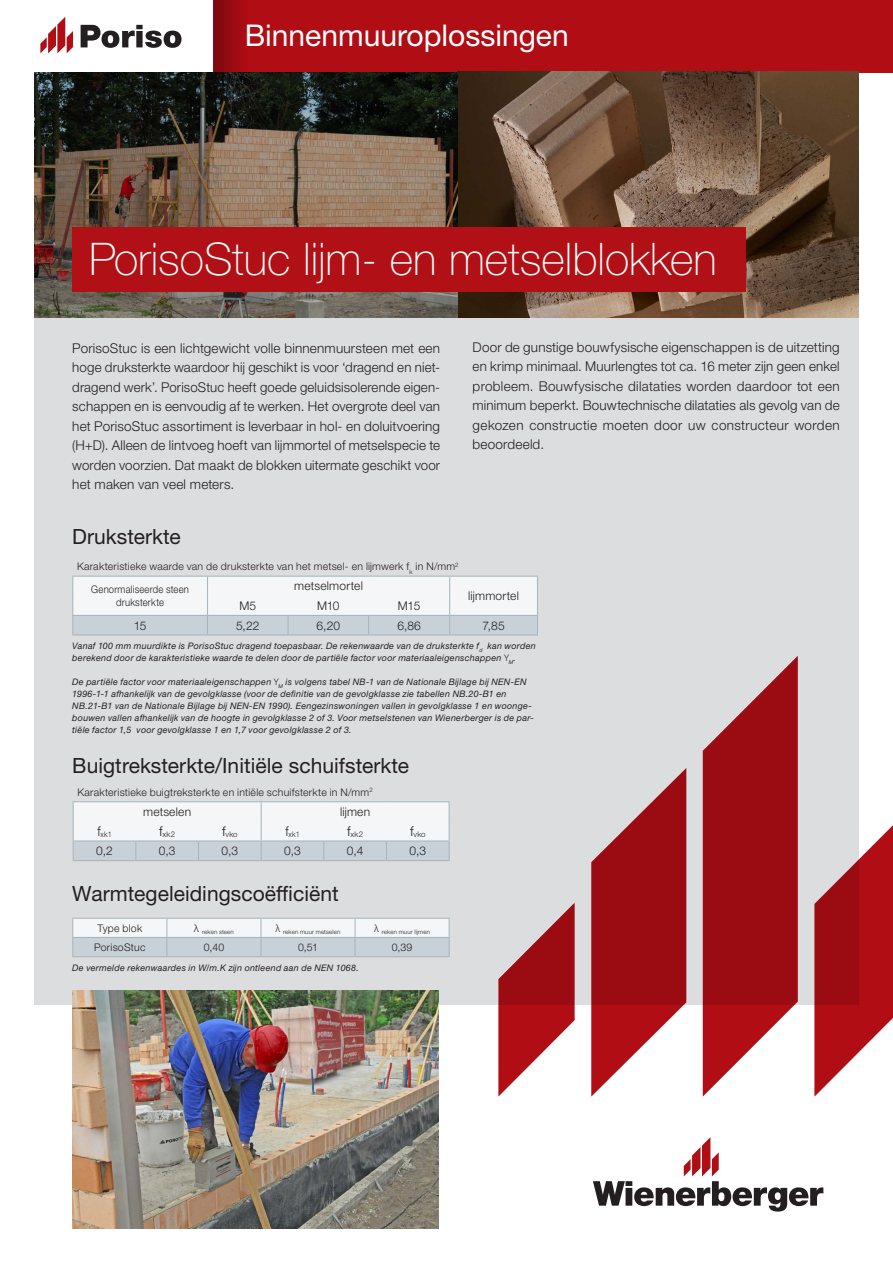
<style>
.page{position:relative;width:893px;height:1263px;background:#fff}
.page>*{position:absolute;margin:0;border:0;box-sizing:border-box;transform-origin:0 0}
.t1{font:100 45px "Helvetica Neue LTW1 G";color:#fff}
.t2{font:30px "Helvetica Neue LTW1 G";color:#fff}
._01_tussenkop_vast{font:21px "Helvetica Neue LTW1 G";letter-spacing:.005em;color:#231f20}
._01_copy_nw_vast{font:300 13.5px/19.5px "Helvetica Neue LTW1 G";letter-spacing:.015em;color:#231f20;text-align:justify}
.tabel{font:300 12px "Helvetica Neue LTW1 G";letter-spacing:.015em;color:#231f20}
.bijschrift{font:300 10.5px "Helvetica Neue LTW1 G";letter-spacing:.02em;color:#231f20}
._01_Copy{font:300 10.5px "Helvetica Neue LTW1 G";letter-spacing:.02em;color:#231f20;scale:.9 1}
.tabel-2{font:300 10.5px "Helvetica Neue LTW1 G";letter-spacing:.02em;color:#231f20}
.bijschrift-2{font:italic 9px/12px "Helvetica Neue LTW1 G";letter-spacing:.03em;color:#231f20}
._01_Copy-2{font:300 7.8px "Helvetica Neue LTW1 G";letter-spacing:.03em;color:#231f20}
._01_Copy-3{font:300 7.8px "Helvetica Neue LTW1 G";letter-spacing:.03em;color:#231f20;scale:.9 1}
.tabel-3{font:300 6.15px "Helvetica Neue LTW1 G";letter-spacing:.025em;color:#231f20}
.s1{font-weight:300;font-style:normal}
</style>
<div class="page">
<div style="left:34px;top:72px;width:825px;height:932px;background:#dcdddf"></div>
<svg style="left:814px;top:825px;width:79px;height:271px"></svg>
<svg style="left:498px;top:903px;width:77px;height:193px"></svg>
<svg style="left:591px;top:768px;width:95px;height:328px"></svg>
<svg style="left:703px;top:656px;width:95px;height:440px"></svg>
<div style="left:213px;top:0;width:680px;height:72px;background:#b00d15"></div>
<svg style="left:213px;top:0;width:27px;height:72px;background:#900910"></svg>
<svg style="left:40px;top:17px;width:33px;height:36px"></svg>
<svg style="left:81px;top:25px;width:101px;height:23px"></svg>
<svg style="left:593px;top:1137px;width:230px;height:74px"></svg>
<img style="left:34px;top:72px;width:825px;height:246px">
<hr style="left:73px;top:801px;width:63px;height:1px;background:#a7b6be">
<hr style="left:136px;top:801px;width:62px;height:1px;background:#a7b6be">
<hr style="left:198px;top:801px;width:63px;height:1px;background:#a7b6be">
<hr style="left:261px;top:801px;width:63px;height:1px;background:#a7b6be">
<hr style="left:324px;top:801px;width:62px;height:1px;background:#a7b6be">
<hr style="left:386px;top:801px;width:64px;height:1px;background:#a7b6be">
<svg style="left:73px;top:802px;width:377px;height:59px;background:#e2e7ea"></svg>
<img style="left:72px;top:991px;width:367px;height:238px">
<div style="left:72px;top:227px;width:674px;height:65px;background:#b11116"></div>
<svg style="left:72px;top:918px;width:378px;height:38px;background:#dae0e4"></svg>
<hr style="left:72px;top:956px;width:95px;height:1px;background:#a7b6be">
<hr style="left:167px;top:956px;width:94px;height:1px;background:#a7b6be">
<hr style="left:261px;top:956px;width:94px;height:1px;background:#a7b6be">
<hr style="left:355px;top:956px;width:95px;height:1px;background:#a7b6be">
<svg style="left:72px;top:576px;width:466px;height:59px;background:#e2e7ea"></svg>
<h2 class="t2" style="left:245px;top:16px;width:325px">Binnenmuuroplossingen</h2>
<p class="t1" style="left:89px;top:232px;width:629px">PorisoStuc lijm- en metselblokken</p>
<p class="_01_copy_nw_vast" style="left:72px;top:338px;width:369px">PorisoStuc is een lichtgewicht volle binnenmuursteen met een hoge druksterkte waardoor hij geschikt is voor ‘dragend en niet&shy;dragend werk’. PorisoStuc heeft goede geluidsisolerende eigen&shy;schappen en is eenvoudig af te werken. Het overgrote deel van het PorisoStuc assortiment is leverbaar in hol- en doluitvoering (H+D). Alleen de lintvoeg hoeft van lijmmortel of metselspecie te worden voorzien. Dat maakt de blokken uitermate geschikt voor het maken van veel meters.</p>
<p class="_01_copy_nw_vast" style="left:473px;top:337px;width:369px">Door de gunstige bouwfysische eigenschappen is de uitzetting en krimp minimaal. Muurlengtes tot ca. 16 meter zijn geen enkel probleem. Bouwfysische dilataties worden daardoor tot een minimum beperkt. Bouwtechnische dilataties als gevolg van de gekozen constructie moeten door uw constructeur worden beoordeeld.</p>
<h3 class="_01_tussenkop_vast" style="left:72px;top:524px;width:110px">Druksterkte</h3>
<p class="bijschrift" style="left:77px;top:560px;width:383px">Karakteristieke waarde van de druksterkte van het metsel- en lijmwerk f<sub>k</sub> in N/mm<sup>2</sup></p>
<p class="_01_Copy" style="left:91px;top:583px;width:110px">Genormaliseerde steen</p>
<p class="_01_Copy" style="left:116px;top:596px;width:55px">druksterkte</p>
<p class="tabel" style="left:294px;top:579px;width:70px">metselmortel</p>
<p class="tabel" style="left:239px;top:598px;width:18px">M5</p>
<p class="tabel" style="left:317px;top:598px;width:24px">M10</p>
<p class="tabel" style="left:398px;top:598px;width:24px">M15</p>
<p class="tabel" style="left:468px;top:588px;width:52px">lijmmortel</p>
<p class="tabel" style="left:134px;top:618px;width:14px">15</p>
<p class="tabel" style="left:236px;top:618px;width:25px">5,22</p>
<p class="tabel" style="left:317px;top:618px;width:25px">6,20</p>
<p class="tabel" style="left:397px;top:618px;width:25px">6,86</p>
<p class="tabel" style="left:482px;top:618px;width:24px">7,85</p>
<p class="bijschrift-2" style="left:72px;top:639px;width:465px">Vanaf 100 mm muurdikte is PorisoStuc dragend toepasbaar. De rekenwaarde van de druksterkte f<sub>d</sub> kan worden berekend door de karakteristieke waarde te delen door de partiële factor voor materiaaleigenschappen <span class="s1">Υ</span><sub>M</sub>.</p>
<p class="bijschrift-2" style="left:72px;top:675px;width:463px">De partiële factor voor materiaaleigenschappen <span class="s1">Υ</span><sub>M</sub> is volgens tabel NB-1 van de Nationale Bijlage bij NEN-EN 1996-1-1 afhankelijk van de gevolgklasse (voor de definitie van de gevolgklasse zie tabellen NB.20-B1 en NB.21-B1 van de Nationale Bijlage bij NEN-EN 1990). Eengezinswoningen vallen in gevolgklasse 1 en woonge&shy;bouwen vallen afhankelijk van de hoogte in gevolgklasse 2 of 3. Voor metselstenen van Wienerberger is de par&shy;tiële factor 1,5 voor gevolgklasse 1 en 1,7 voor gevolgklasse 2 of 3.</p>
<p class="_01_tussenkop_vast" style="left:72px;top:752px;width:338px">Buigtreksterkte/Initiële schuifsterkte</p>
<p class="bijschrift" style="left:77px;top:785px;width:297px">Karakteristieke buigtreksterkte en intiële schuifsterkte in N/mm<sup>2</sup></p>
<p class="tabel" style="left:143px;top:804px;width:50px">metselen</p>
<p class="tabel" style="left:340px;top:804px;width:32px">lijmen</p>
<p class="_01_Copy-3" style="left:97px;top:830px;width:17px"><sup>f</sup>xk1</p>
<p class="_01_Copy-2" style="left:159px;top:830px;width:18px"><sup>f</sup>xk2</p>
<p class="_01_Copy-2" style="left:222px;top:830px;width:17px"><sup>f</sup>vko</p>
<p class="_01_Copy-3" style="left:285px;top:830px;width:17px"><sup>f</sup>xk1</p>
<p class="_01_Copy-2" style="left:347px;top:830px;width:18px"><sup>f</sup>xk2</p>
<p class="_01_Copy-2" style="left:410px;top:830px;width:17px"><sup>f</sup>vko</p>
<p class="tabel" style="left:96px;top:843px;width:18px">0,2</p>
<p class="tabel" style="left:159px;top:843px;width:18px">0,3</p>
<p class="tabel" style="left:221px;top:843px;width:18px">0,3</p>
<p class="tabel" style="left:284px;top:843px;width:18px">0,3</p>
<p class="tabel" style="left:347px;top:843px;width:18px">0,4</p>
<p class="tabel" style="left:409px;top:843px;width:18px">0,3</p>
<p class="_01_tussenkop_vast" style="left:72px;top:881px;width:268px">Warmtegeleidingscoëfficiënt</p>
<p class="tabel-2" style="left:97px;top:921px;width:46px">Type blok</p>
<p class="tabel-3" style="left:194px;top:927px;width:41px"><sup>λ</sup> reken steen</p>
<p class="tabel-3" style="left:275px;top:927px;width:67px"><sup>λ</sup> reken muur metselen</p>
<p class="tabel-3" style="left:374px;top:927px;width:57px"><sup>λ</sup> reken muur lijmen</p>
<p class="tabel-2" style="left:94px;top:941px;width:53px">PorisoStuc</p>
<p class="tabel-2" style="left:204px;top:941px;width:22px">0,40</p>
<p class="tabel-2" style="left:298px;top:941px;width:21px">0,51</p>
<p class="tabel-2" style="left:392px;top:941px;width:22px">0,39</p>
<p class="bijschrift-2" style="left:72px;top:962px;width:288px">De vermelde rekenwaardes in W/m.K zijn ontleend aan de NEN 1068.</p>
</div>
